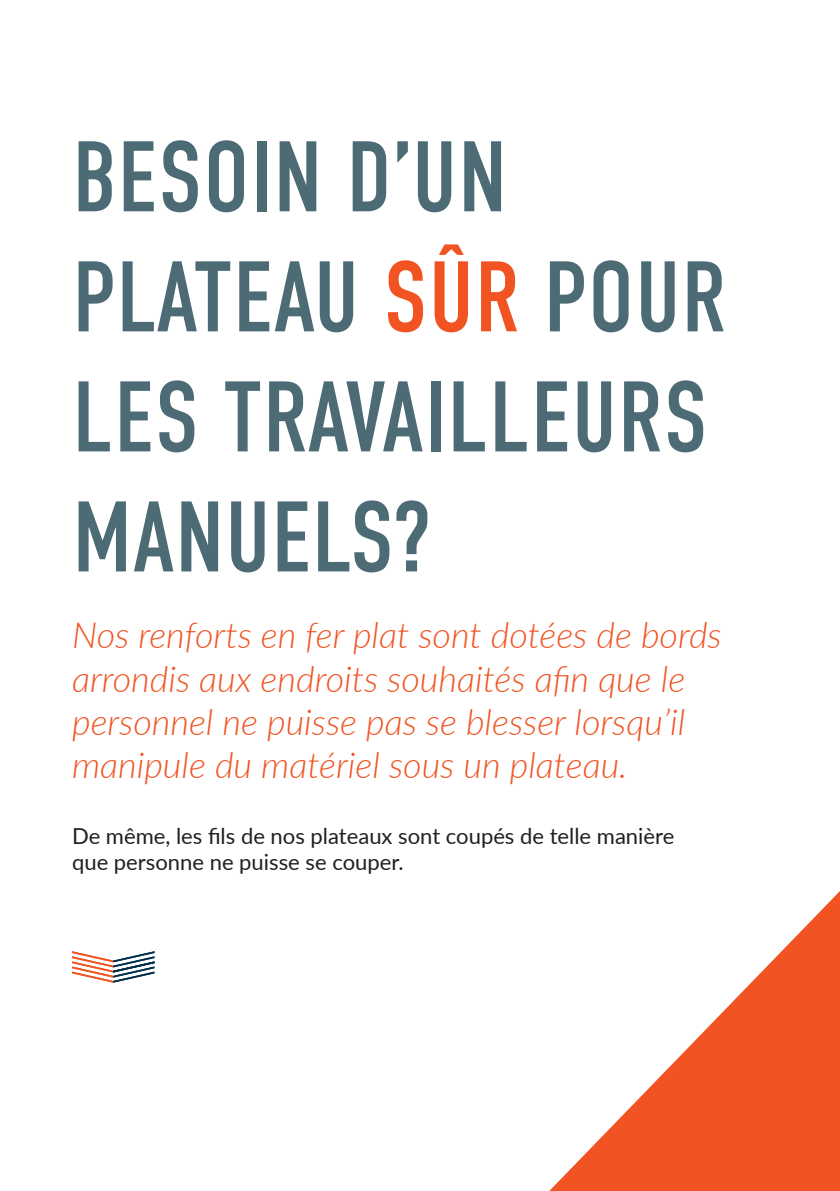
<style>
.page{position:relative;width:840px;height:1191px;background:#fff}
.page>*{position:absolute;margin:0;border:0;box-sizing:border-box;transform-origin:0 0}
.t1{font:100px/120px "DIN Condensed";letter-spacing:.01em;color:#4c6b75}
.t2{font:italic 300 36px/43.2px "Lato";color:#f15422}
.t3{font:22px/26.4px "Lato";color:#231f20}
.s1{color:#f15422}
</style>
<div class="page">
<svg style="left:549px;top:892px;width:290px;height:299px"></svg>
<svg style="left:72px;top:951px;width:82px;height:31px"></svg>
<h1 class="t1" style="left:72px;top:119px;width:654px">BESOIN D’UN<br>PLATEAU <span class="s1">SÛR</span> POUR<br>LES TRAVAILLEURS<br>MANUELS?</h1>
<p class="t2" style="left:72px;top:612px;width:651px">Nos renforts en fer plat sont dotées de bords arrondis aux endroits souhaités afin que le personnel ne puisse pas se blesser lorsqu’il manipule du matériel sous un plateau.</p>
<p class="t3" style="left:72px;top:821px;width:603px">De même, les fils de nos plateaux sont coupés de telle manière que personne ne puisse se couper.</p>
</div>
